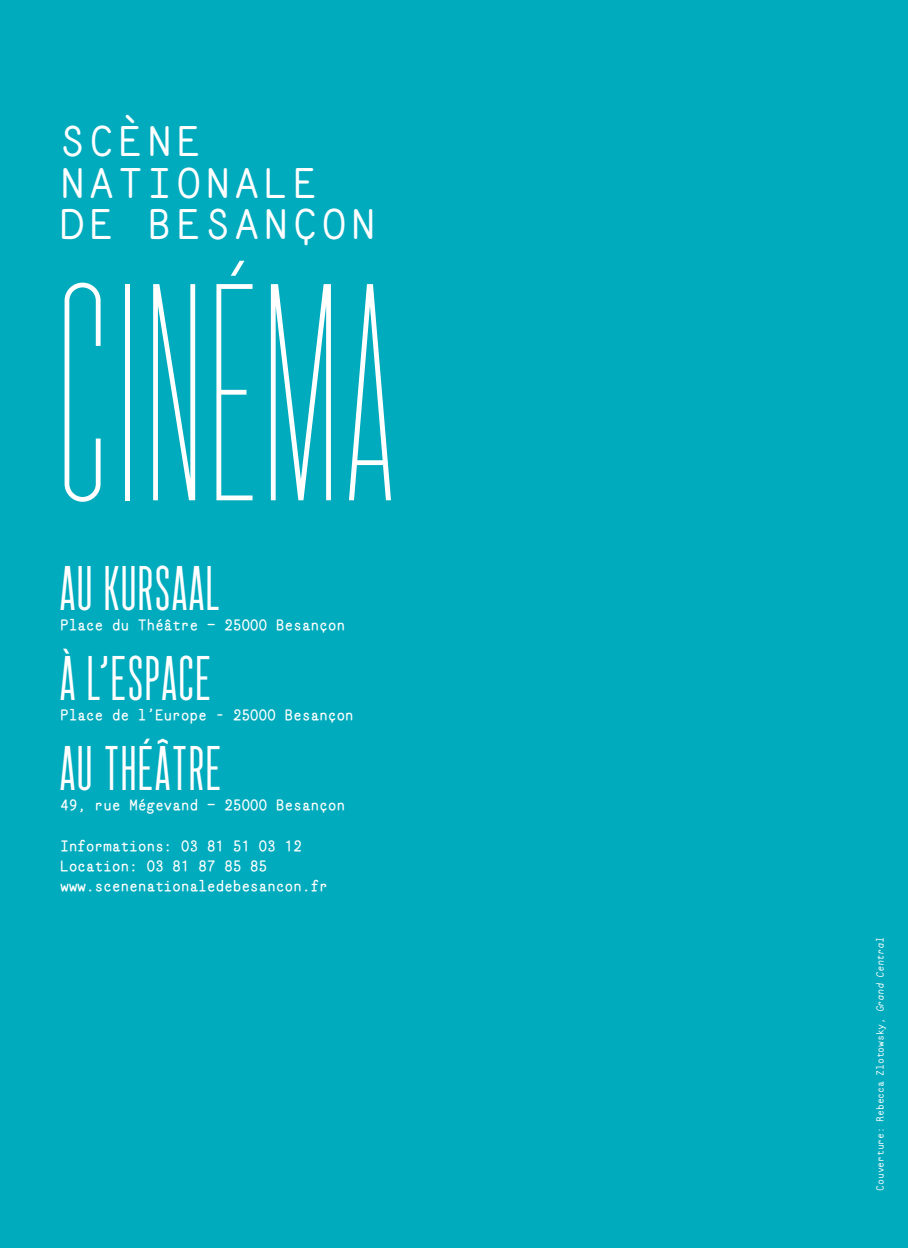
<style>
.page{position:relative;width:908px;height:1248px;background:#fff}
.page>*{position:absolute;margin:0;border:0;box-sizing:border-box;transform-origin:0 0}
.t1{font:120px "Garaje Grand width 360 weight 400";letter-spacing:.1em;color:#fff}
.t2{font:700 41.4px/41.4px "Mononi Mono";letter-spacing:.1em;color:#fff}
.t3{font:40px "Garaje Grand width 220 weight 800";letter-spacing:.05em;color:#fff}
.t4{font:15px/20px "Mononi Mono";letter-spacing:-.025em;color:#fff}
.t5{font:700 10px "Mononi Mono";letter-spacing:-.025em;color:#fff}
.s1{font-style:italic}
</style>
<div class="page">
<div style="left:0;top:0;width:907px;height:1247px;background:#00abbd"></div>
<h2 class="t2" style="left:60px;top:119px;width:317px">SCÈNE<br>NATIONALE<br>DE BESANÇON</h2>
<h1 class="t1" style="left:60px;top:388px;width:334px">CINÉMA</h1>
<h3 class="t3" style="left:60px;top:573px;width:158px">AU KURSAAL</h3>
<p class="t4" style="left:60px;top:615px;width:287px">Place du Théâtre – 25000 Besançon</p>
<h3 class="t3" style="left:60px;top:663px;width:135px">À L’ESPACE</h3>
<p class="t4" style="left:60px;top:705px;width:295px">Place de l’Europe - 25000 Besançon</p>
<h3 class="t3" style="left:60px;top:753px;width:159px">AU THÉÂTRE</h3>
<p class="t4" style="left:60px;top:795px;width:287px">49, rue Mégevand – 25000 Besançon</p>
<p class="t4" style="left:60px;top:835px;width:269px">Informations: 03 81 51 03 12<br>Location: 03 81 87 85 85 www.scenenationaledebesancon.fr</p>
<p class="t5" style="left:873px;top:1190px;width:255px;rotate:-90deg">Couverture: Rebecca Zlotowsky, <span class="s1">Grand Central</span></p>
</div>
